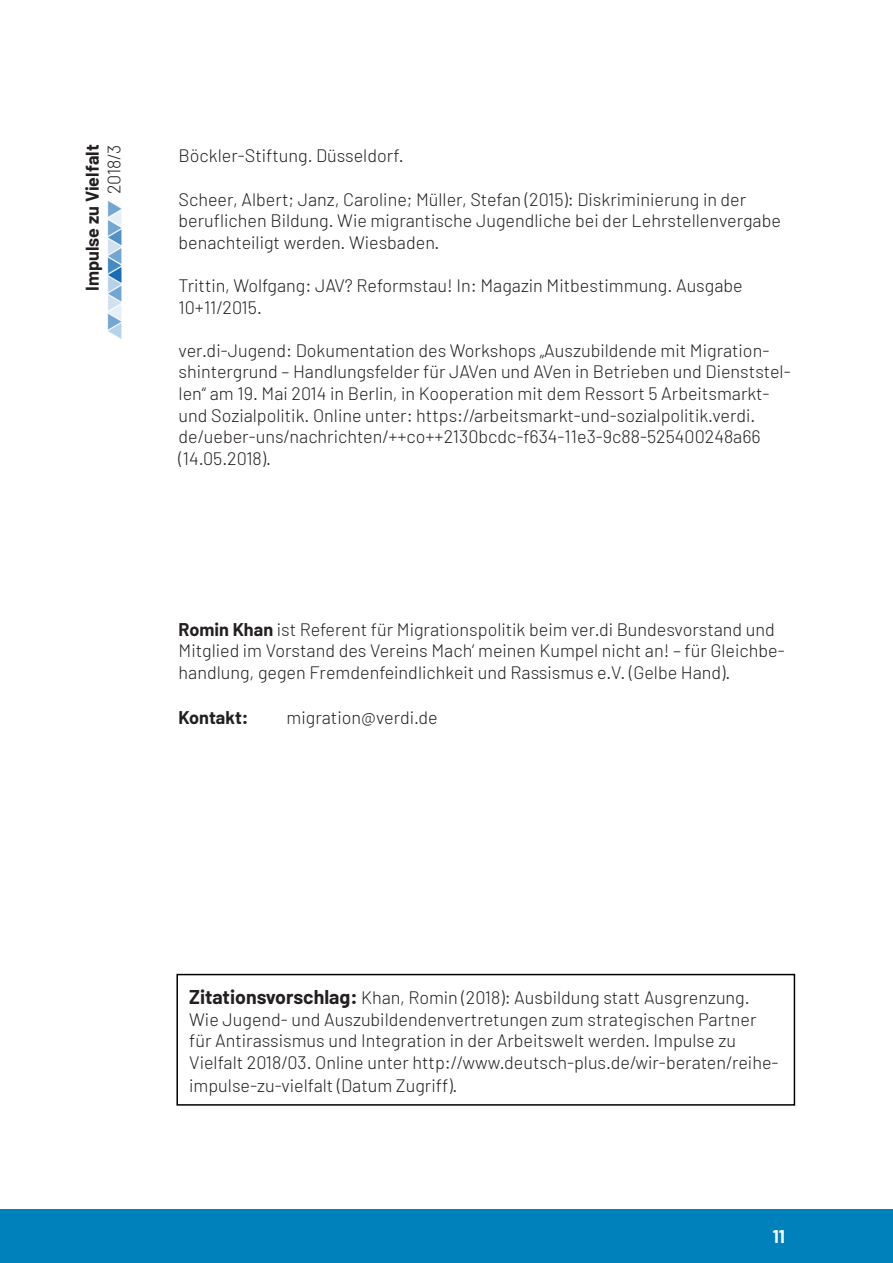
<style>
.page{position:relative;width:893px;height:1263px;background:#fff}
.page>*{position:absolute;margin:0;border:0;box-sizing:border-box;transform-origin:0 0}
.t1{font:300 18px/21.6px "Barlow";color:#231f20}
.t2{font:700 18px "Barlow";color:#231f20}
.t3{font:700 18px "Barlow";color:#fff}
.s1{font-weight:700}
.s2{font-weight:700;font-size:19.5px}
</style>
<div class="page">
<div style="left:0;top:1210px;width:893px;height:53px;background:#0081bc"></div>
<img style="left:107px;top:201px;width:15px;height:138px">
<div style="left:176px;top:974px;width:619px;height:132px;border:2px solid #000"></div>
<p class="t2" style="left:81px;top:291px;width:148px;rotate:-90deg">Impulse zu Vielfalt</p>
<p class="t1" style="left:103px;top:194px;width:51px;rotate:-90deg">2018/3</p>
<p class="t1" style="left:179px;top:145px;width:227px">Böckler-Stiftung. Düsseldorf.</p>
<p class="t1" style="left:179px;top:188px;width:604px">Scheer, Albert; Janz, Caroline; Müller, Stefan (2015): Diskriminierung in der beruflichen Bildung. Wie migrantische Jugendliche bei der Lehrstellenvergabe benachteiligt werden. Wiesbaden.</p>
<p class="t1" style="left:179px;top:274px;width:566px">Trittin, Wolfgang: JAV? Reformstau! In: Magazin Mitbestimmung. Ausgabe<br>10+11/2015.</p>
<p class="t1" style="left:179px;top:339px;width:614px">ver.di-Jugend: Dokumentation des Workshops „Auszubildende mit Migration&shy;shintergrund – Handlungsfelder für JAVen und AVen in Betrieben und Dienststel&shy;len“ am 19. Mai 2014 in Berlin, in Kooperation mit dem Ressort 5 Arbeitsmarkt&shy;und Sozialpolitik. Online unter: https://arbeitsmarkt-und-sozialpolitik.verdi. de/ueber-uns/nachrichten/++co++2130bcdc-f634-11e3-9c88-525400248a66 (14.05.2018).</p>
<p class="t1" style="left:179px;top:618px;width:608px"><span class="s1">Romin Khan</span> ist Referent für Migrationspolitik beim ver.di Bundesvorstand und<br>Mitglied im Vorstand des Vereins Mach’ meinen Kumpel nicht an! – für Gleichbe&shy;handlung, gegen Fremdenfeindlichkeit und Rassismus e.V. (Gelbe Hand).</p>
<p class="t2" style="left:179px;top:706px;width:71px">Kontakt:</p>
<p class="t1" style="left:287px;top:706px;width:153px">migration@verdi.de</p>
<p class="t1" style="left:189px;top:986px;width:591px"><span class="s2">Zitationsvorschlag:</span> Khan, Romin (2018): Ausbildung statt Ausgrenzung.<br>Wie Jugend- und Auszubildendenvertretungen zum strategischen Partner für Antirassismus und Integration in der Arbeitswelt werden. Impulse zu Vielfalt 2018/03. Online unter http://www.deutsch-plus.de/wir-beraten/reihe-</p>
<p class="t1" style="left:189px;top:1074px;width:270px">impulse-zu-vielfalt (Datum Zugriff).</p>
<p class="t3" style="left:773px;top:1225px;width:14px">11</p>
</div>
